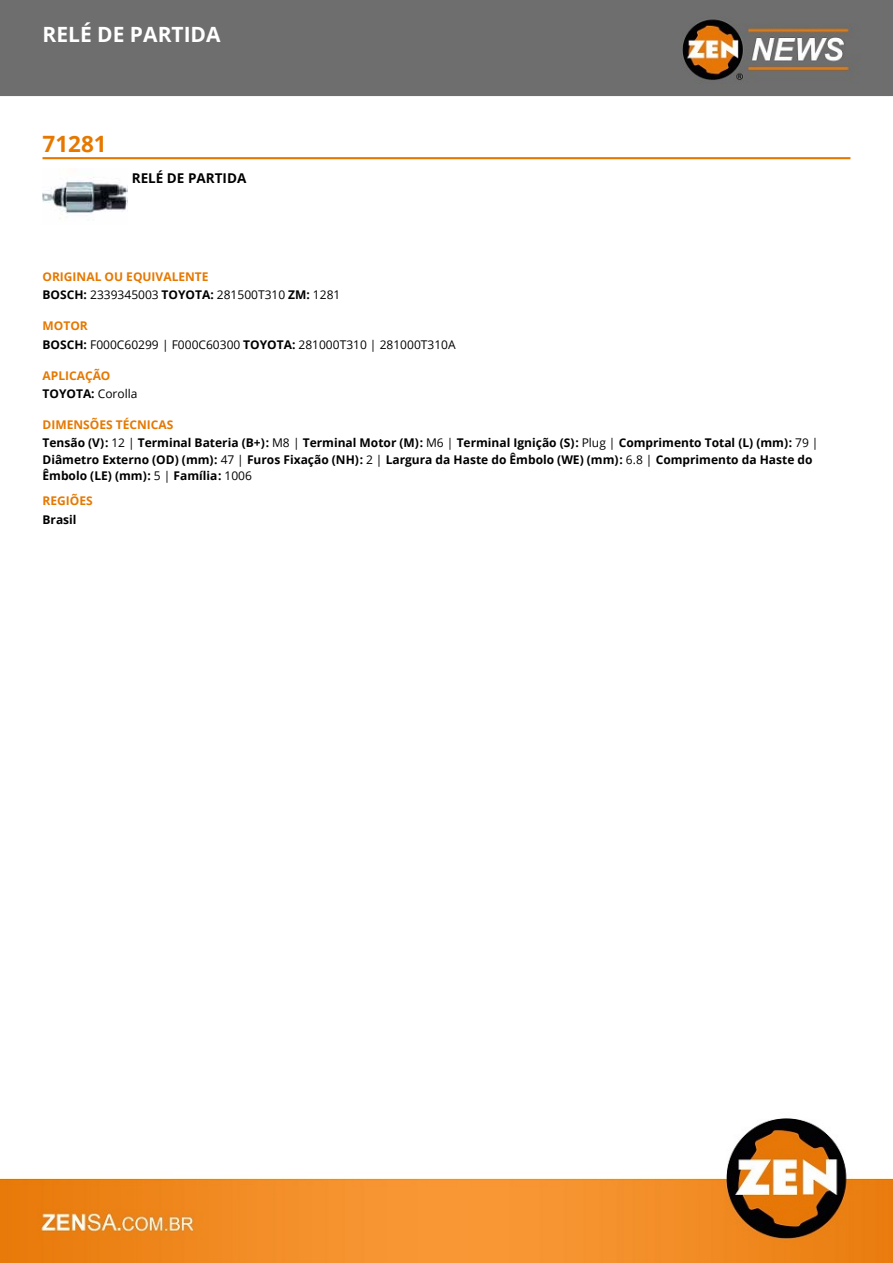
<style>
.page{position:relative;width:893px;height:1263px;background:#fff}
.page>*{position:absolute;margin:0;border:0;box-sizing:border-box;transform-origin:0 0}
.t1{font:700 22.5px "Open Sans";color:#e67800}
.t2{font:700 21px "Open Sans";color:#fff}
.t3{font:700 13.5px "Open Sans";color:#000}
.t4{font:700 12px/18.3px "Open Sans";color:#000}
.t5{font:12px/18.3px "Open Sans";color:#000}
.t6{font:700 12px/18.3px "Open Sans";color:#e67800}
.s1{font-weight:700;color:#e67800}
.s2{font-weight:700}
.s3{color:#000}
.s4{font-weight:400;color:#000}
.s5{color:#e67800}
.s6{font-weight:400}
</style>
<div class="page">
<div style="left:0;top:0;width:893px;height:96px;background:#6e6e6e"></div>
<img style="left:0;top:1118px;width:893px;height:145px">
<hr style="left:43px;top:157px;width:807px;height:2px;background:#e67800">
<img style="left:43px;top:177px;width:84px;height:42px">
<h2 class="t2" style="left:43px;top:19px;width:180px">RELÉ DE PARTIDA</h2>
<h1 class="t1" style="left:43px;top:128px;width:66px">71281</h1>
<p class="t3" style="left:132px;top:168px;width:116px">RELÉ DE PARTIDA</p>
<p class="t5" style="left:43px;top:267px;width:299px"><span class="s1">ORIGINAL OU EQUIVALENTE<br></span><span class="s2">BOSCH:</span> 2339345003 <span class="s2">TOYOTA:</span> 281500T310 <span class="s2">ZM:</span> 1281</p>
<p class="t5" style="left:43px;top:317px;width:415px"><span class="s1">MOTOR<br></span><span class="s2">BOSCH:</span> F000C60299 | F000C60300 <span class="s2">TOYOTA:</span> 281000T310 | 281000T310A</p>
<p class="t6" style="left:43px;top:366px;width:96px">APLICAÇÃO<br><span class="s3">TOYOTA:</span> <span class="s4">Corolla</span></p>
<p class="t4" style="left:43px;top:415px;width:777px"><span class="s5">DIMENSÕES TÉCNICAS<br></span>Tensão (V): <span class="s6">12 |</span> Terminal Bateria (B+): <span class="s6">M8 |</span> Terminal Motor (M): <span class="s6">M6 |</span> Terminal Ignição (S): <span class="s6">Plug |</span> Comprimento Total (L) (mm): <span class="s6">79 |</span></p>
<p class="t4" style="left:43px;top:451px;width:772px;line-height:16.2px">Diâmetro Externo (OD) (mm): <span class="s6">47 |</span> Furos Fixação (NH): <span class="s6">2 |</span> Largura da Haste do Êmbolo (WE) (mm): <span class="s6">6.8 |</span> Comprimento da Haste do<br>Êmbolo (LE) (mm): <span class="s6">5 |</span> Família: <span class="s6">1006</span></p>
<p class="t6" style="left:43px;top:491px;width:52px">REGIÕES</p>
<p class="t4" style="left:43px;top:510px;width:36px">Brasil</p>
</div>
